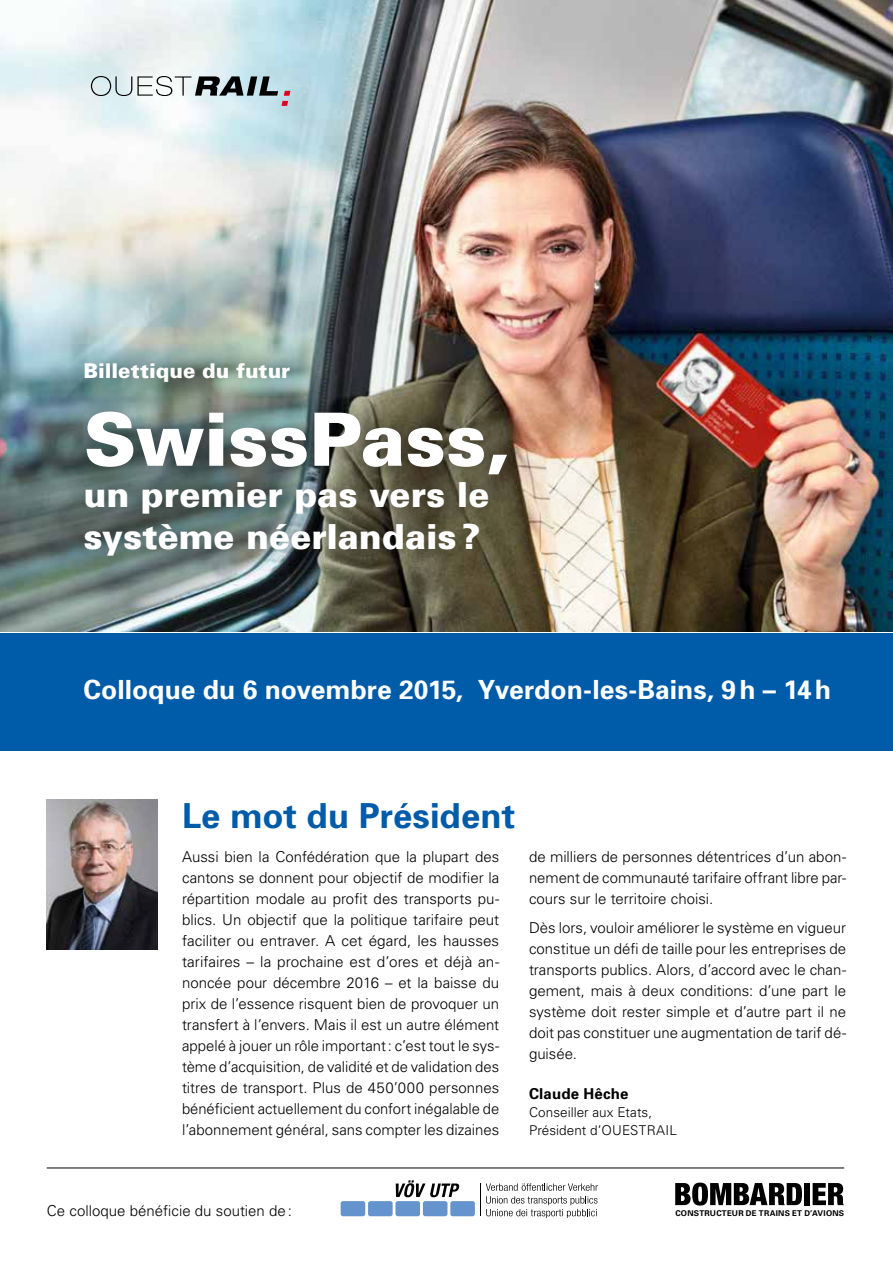
<style>
.page{position:relative;width:893px;height:1263px;background:#fff}
.page>*{position:absolute;margin:0;border:0;box-sizing:border-box;transform-origin:0 0}
.t1{font:900 73.5px "Univers";letter-spacing:-.005em;color:#fff}
.t2{font:900 34.5px/41.4px "Univers";color:#fff}
.t3{font:700 34.5px "Univers";letter-spacing:.005em;color:#005ba9}
.t4{font:700 26.4px "Univers";color:#fff}
.t5{font:900 20.25px "Univers";color:#fff}
.t6{font:300 15px/21px "Univers";color:#000;text-align:justify}
.t7{font:700 15px "Univers";letter-spacing:.015em;color:#000}
.t8{font:300 13.5px/18px "Univers";letter-spacing:.005em;color:#000}
.t9{font:700 7.95px "Univers";letter-spacing:.03em;color:#000}
.s1{font-size:26.7px}
</style>
<div class="page">
<div style="left:0;top:633px;width:893px;height:117px;background:#005ba9"></div>
<img style="left:0;top:0;width:893px;height:631px">
<svg style="left:675px;top:1182px;width:127px;height:23px"></svg>
<div style="left:804px;top:1183px;width:6px;height:22px;background:#000"></div>
<svg style="left:813px;top:1183px;width:31px;height:22px"></svg>
<div style="left:66px;top:344px;width:458px;height:229px;background:#000;opacity:.38"></div>
<img style="left:47px;top:799px;width:110px;height:150px">
<svg style="left:91px;top:76px;width:199px;height:30px"></svg>
<div style="left:450px;top:1201px;width:25px;height:15px;background:#6493cd;border-radius:2px"></div>
<div style="left:423px;top:1201px;width:24px;height:15px;background:#6493cd;border-radius:2px"></div>
<div style="left:395px;top:1201px;width:25px;height:15px;background:#6493cd;border-radius:2px"></div>
<div style="left:368px;top:1201px;width:25px;height:15px;background:#6493cd;border-radius:2px"></div>
<div style="left:341px;top:1201px;width:24px;height:15px;background:#6493cd;border-radius:2px"></div>
<svg style="left:486px;top:1183px;width:112px;height:35px"></svg>
<svg style="left:396px;top:1180px;width:63px;height:17px"></svg>
<hr style="left:480px;top:1183px;width:1px;height:33px;background:#000">
<hr style="left:47px;top:1167px;width:797px;height:1px;background:#000">
<h3 class="t5" style="left:83px;top:358px;width:208px">Billettique du futur</h3>
<h1 class="t1" style="left:83px;top:394px;width:428px">SwissPass,</h1>
<h2 class="t2" style="left:83px;top:473px;width:408px">un premier pas vers le système néerlandais?</h2>
<h3 class="t4" style="left:83px;top:672px;width:749px">Colloque du 6 novembre 2015, Yverdon-les-Bains, 9h – <span class="s1">14h</span></h3>
<h2 class="t3" style="left:182px;top:793px;width:335px">Le mot du Président</h2>
<p class="t6" style="left:182px;top:845px;width:319px">Aussi bien la Confédération que la plupart des cantons se donnent pour objectif de modifier la répartition modale au profit des transports pu&shy;blics. Un objectif que la politique tarifaire peut faciliter ou entraver. A cet égard, les hausses tarifaires – la prochaine est d’ores et déjà an&shy;noncée pour décembre 2016 – et la baisse du prix de l’essence risquent bien de provoquer un transfert à l’envers. Mais il est un autre élément appelé à jouer un rôle important: c’est tout le sys&shy;tème d’acquisition, de validité et de validation des titres de transport. Plus de 450’000 personnes bénéficient actuellement du confort inégalable de l’abonnement général, sans compter les dizaines</p>
<p class="t6" style="left:529px;top:845px;width:319px">de milliers de personnes détentrices d’un abon&shy;nement de communauté tarifaire offrant libre par&shy;cours sur le territoire choisi.</p>
<p class="t6" style="left:529px;top:917px;width:319px">Dès lors, vouloir améliorer le système en vigueur constitue un défi de taille pour les entreprises de transports publics. Alors, d’accord avec le chan&shy;gement, mais à deux conditions: d’une part le système doit rester simple et d’autre part il ne doit pas constituer une augmentation de tarif dé&shy;guisée.</p>
<p class="t7" style="left:529px;top:1083px;width:101px">Claude Hêche</p>
<p class="t8" style="left:529px;top:1102px;width:149px">Conseiller aux Etats,<br>Président d’OUESTRAIL</p>
<p class="t6" style="left:47px;top:1200px;width:247px">Ce colloque bénéficie du soutien de:</p>
<p class="t9" style="left:675px;top:1208px;width:170px">CONSTRUCTEUR DE TRAINS ET D’AVIONS</p>
</div>
